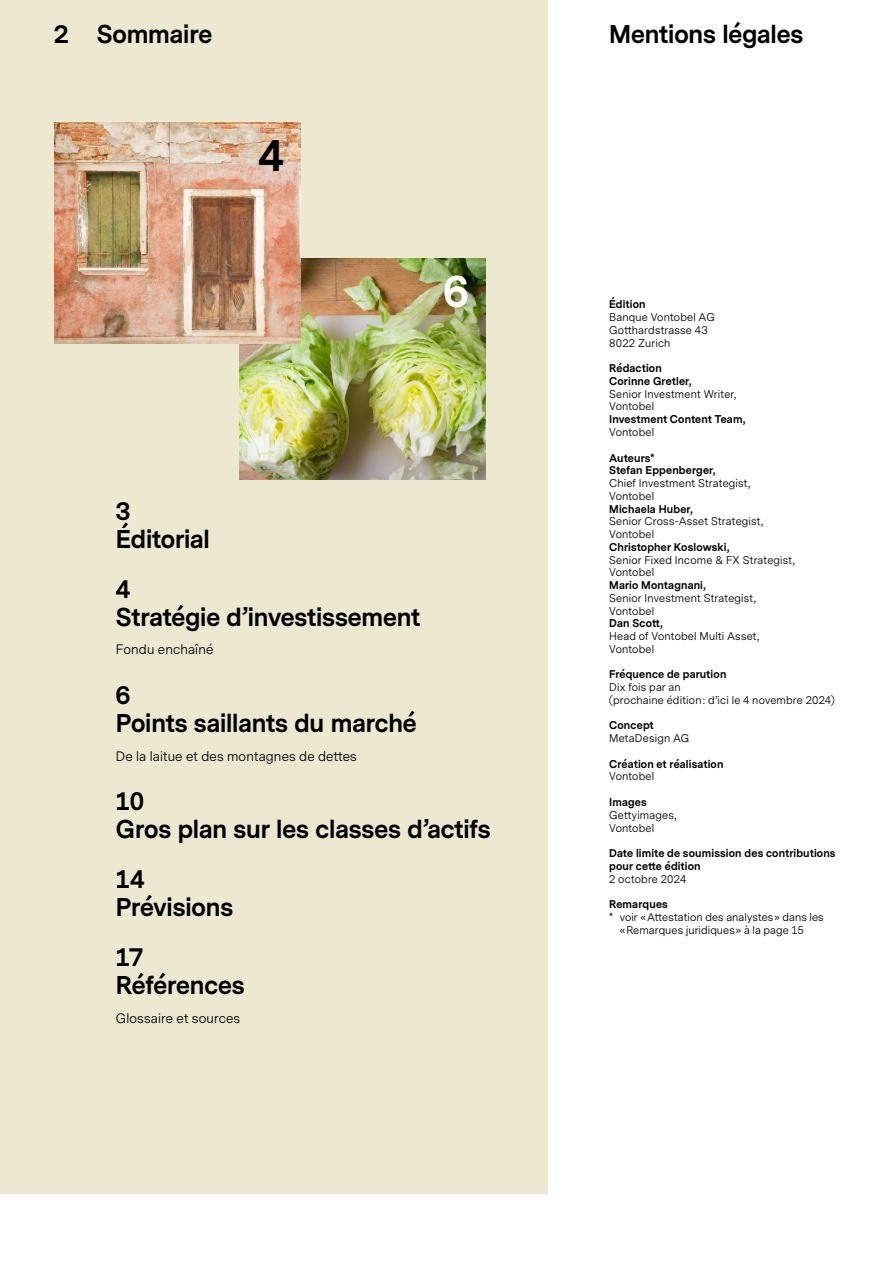
<style>
.page{position:relative;width:893px;height:1263px;background:#fff}
.page>*{position:absolute;margin:0;border:0;box-sizing:border-box;transform-origin:0 0}
.t1{font:700 42px "Vontobel Sans";color:#fff}
.t2{font:700 42px "Vontobel Sans";color:#000}
.t3{font:700 24px/28.3px "Vontobel Sans";letter-spacing:-.005em;color:#000}
.t4{font:12.75px "Vontobel Sans";letter-spacing:.015em;color:#000}
.t5{font:10.5px/12.8px "Vontobel Sans";letter-spacing:.02em;color:#000}
.t6{font:700 10.5px/12.8px "Vontobel Sans";letter-spacing:.02em;color:#000}
</style>
<div class="page">
<div style="left:0;top:0;width:547px;height:1194px;background:#ede9d0"></div>
<img style="left:239px;top:258px;width:247px;height:221px">
<img style="left:54px;top:122px;width:247px;height:221px">
<h2 class="t3" style="left:54px;top:20px;width:159px">2 Sommaire</h2>
<h2 class="t3" style="left:609px;top:20px;width:196px">Mentions légales</h2>
<h1 class="t2" style="left:259px;top:126px;width:27px">4</h1>
<h1 class="t1" style="left:444px;top:262px;width:27px">6</h1>
<h2 class="t3" style="left:116px;top:497px;width:96px">3<br>Éditorial</h2>
<h2 class="t3" style="left:116px;top:575px;width:306px">4<br>Stratégie d’investissement</h2>
<p class="t4" style="left:116px;top:641px;width:99px">Fondu enchaîné</p>
<h2 class="t3" style="left:116px;top:681px;width:302px">6<br>Points saillants du marché</h2>
<p class="t4" style="left:116px;top:747px;width:242px">De la laitue et des montagnes de dettes</p>
<h2 class="t3" style="left:116px;top:788px;width:376px">10<br>Gros plan sur les classes d’actifs</h2>
<h2 class="t3" style="left:116px;top:866px;width:119px">14<br>Prévisions</h2>
<h2 class="t3" style="left:116px;top:944px;width:130px">17<br>Références</h2>
<p class="t4" style="left:116px;top:1009px;width:126px">Glossaire et sources</p>
<p class="t6" style="left:609px;top:298px;width:38px">Édition</p>
<p class="t5" style="left:609px;top:311px;width:107px">Banque Vontobel AG<br>Gotthardstrasse 43<br>8022 Zurich</p>
<p class="t6" style="left:609px;top:362px;width:84px">Rédaction<br>Corinne Gretler,</p>
<p class="t5" style="left:609px;top:388px;width:129px">Senior Investment Writer,<br>Vontobel</p>
<p class="t6" style="left:609px;top:413px;width:138px">Investment Content Team,</p>
<p class="t5" style="left:609px;top:426px;width:47px">Vontobel</p>
<p class="t6" style="left:609px;top:452px;width:108px">Auteurs*<br>Stefan Eppenberger,</p>
<p class="t5" style="left:609px;top:477px;width:143px">Chief Investment Strategist,<br>Vontobel</p>
<p class="t6" style="left:609px;top:503px;width:85px">Michaela Huber,</p>
<p class="t5" style="left:609px;top:515px;width:156px">Senior Cross-Asset Strategist,<br>Vontobel</p>
<p class="t6" style="left:609px;top:541px;width:122px">Christopher Koslowski,</p>
<p class="t5" style="left:609px;top:554px;width:187px">Senior Fixed Income &amp; FX Strategist,<br>Vontobel</p>
<p class="t6" style="left:609px;top:579px;width:98px">Mario Montagnani,</p>
<p class="t5" style="left:609px;top:592px;width:148px">Senior Investment Strategist,<br>Vontobel</p>
<p class="t6" style="left:609px;top:617px;width:55px">Dan Scott,</p>
<p class="t5" style="left:609px;top:630px;width:151px">Head of Vontobel Multi Asset,<br>Vontobel</p>
<p class="t6" style="left:609px;top:668px;width:119px">Fréquence de parution</p>
<p class="t5" style="left:609px;top:681px;width:227px">Dix fois par an<br>(prochaine édition: d’ici le 4 novembre 2024)</p>
<p class="t6" style="left:609px;top:719px;width:46px">Concept</p>
<p class="t5" style="left:609px;top:732px;width:82px">MetaDesign AG</p>
<p class="t6" style="left:609px;top:758px;width:116px">Création et réalisation</p>
<p class="t5" style="left:609px;top:770px;width:47px">Vontobel</p>
<p class="t6" style="left:609px;top:796px;width:39px">Images</p>
<p class="t5" style="left:609px;top:809px;width:69px">Gettyimages,<br>Vontobel</p>
<p class="t6" style="left:609px;top:847px;width:228px">Date limite de soumission des contributions pour cette édition</p>
<p class="t5" style="left:609px;top:873px;width:79px">2 octobre 2024</p>
<p class="t6" style="left:609px;top:898px;width:60px">Remarques</p>
<p class="t5" style="left:620px;top:911px;width:205px;text-indent:-11px">* voir «Attestation des analystes» dans les «Remarques juridiques» à la page 15</p>
</div>
